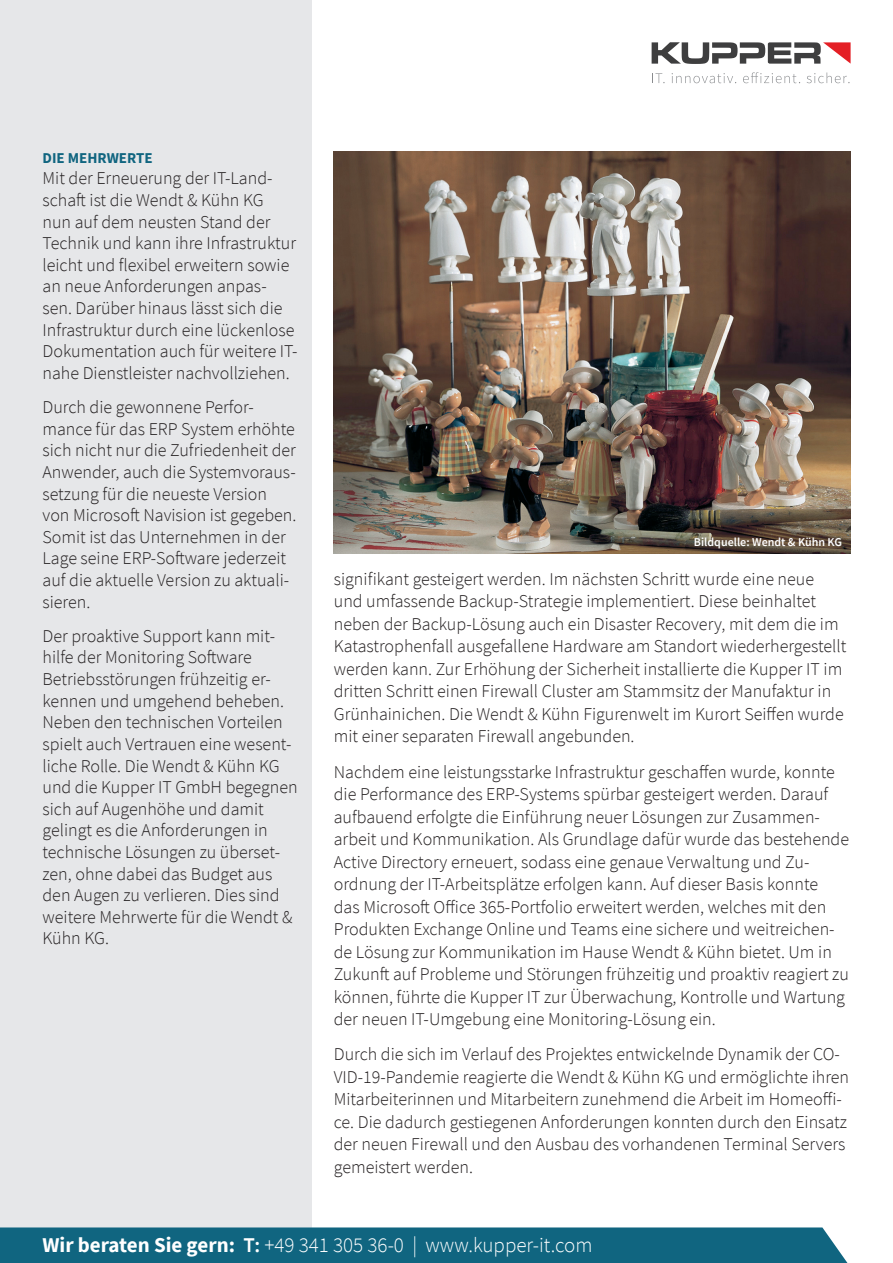
<style>
.page{position:relative;width:893px;height:1263px;background:#fff}
.page>*{position:absolute;margin:0;border:0;box-sizing:border-box;transform-origin:0 0}
.t1{font:300 21px "Source Sans Pro";color:#fff}
.t2{font:300 18px/21.6px "Source Sans Pro";color:#231f20}
.t3{font:700 15px "Source Sans Pro";color:#106580}
.t4{font:600 12px "Source Sans Pro";color:#fff}
.s1{font-weight:700}
.s2{font-weight:600}
</style>
<div class="page">
<div style="left:0;top:0;width:312px;height:1263px;background:#e6e7e9"></div>
<div style="left:0;top:1227px;width:847px;height:36px;background:#106580"></div>
<svg style="left:652px;top:42px;width:199px;height:22px"></svg>
<svg style="left:652px;top:73px;width:13px;height:10px"></svg>
<svg style="left:672px;top:73px;width:64px;height:10px"></svg>
<svg style="left:743px;top:72px;width:57px;height:11px"></svg>
<svg style="left:807px;top:72px;width:42px;height:11px"></svg>
<img style="left:334px;top:151px;width:516px;height:403px">
<p class="t3" style="left:43px;top:148px;width:112px">DIE MEHRWERTE</p>
<p class="t2" style="left:43px;top:168px;width:257px">Mit der Erneuerung der IT-Land&shy;schaft ist die Wendt &amp; Kühn KG<br>nun auf dem neusten Stand der Technik und kann ihre Infrastruktur leicht und flexibel erweitern sowie an neue Anforderungen anpas&shy;sen. Darüber hinaus lässt sich die Infrastruktur durch eine lückenlose Dokumentation auch für weitere IT&shy;nahe Dienstleister nachvollziehen.</p>
<p class="t2" style="left:43px;top:396px;width:255px">Durch die gewonnene Perfor&shy;mance für das ERP System erhöhte sich nicht nur die Zufriedenheit der<br>Anwender, auch die Systemvoraus&shy;setzung für die neueste Version von Microsoft Navision ist gegeben.<br>Somit ist das Unternehmen in der<br>Lage seine ERP-Software jederzeit auf die aktuelle Version zu aktuali&shy;sieren.</p>
<p class="t2" style="left:43px;top:625px;width:257px">Der proaktive Support kann mit&shy;hilfe der Monitoring Software<br>Betriebsstörungen frühzeitig er&shy;kennen und umgehend beheben.<br>Neben den technischen Vorteilen spielt auch Vertrauen eine wesent&shy;liche Rolle. Die Wendt &amp; Kühn KG und die Kupper IT GmbH begegnen sich auf Augenhöhe und damit gelingt es die Anforderungen in technische Lösungen zu überset&shy;zen, ohne dabei das Budget aus den Augen zu verlieren. Dies sind weitere Mehrwerte für die Wendt &amp;<br>Kühn KG.</p>
<p class="t4" style="left:694px;top:534px;width:150px">Bildquelle: Wendt &amp; Kühn KG</p>
<p class="t2" style="left:334px;top:567px;width:514px;line-height:22.5px">signifikant gesteigert werden. Im nächsten Schritt wurde eine neue und umfassende Backup-Strategie implementiert. Diese beinhaltet neben der Backup-Lösung auch ein Disaster Recovery, mit dem die im Katastrophenfall ausgefallene Hardware am Standort wiederhergestellt werden kann. Zur Erhöhung der Sicherheit installierte die Kupper IT im dritten Schritt einen Firewall Cluster am Stammsitz der Manufaktur in Grünhainichen. Die Wendt &amp; Kühn Figurenwelt im Kurort Seiffen wurde mit einer separaten Firewall angebunden.</p>
<p class="t2" style="left:334px;top:760px;width:517px;line-height:22.5px">Nachdem eine leistungsstarke Infrastruktur geschaffen wurde, konnte die Performance des ERP-Systems spürbar gesteigert werden. Darauf aufbauend erfolgte die Einführung neuer Lösungen zur Zusammen&shy;arbeit und Kommunikation. Als Grundlage dafür wurde das bestehende Active Directory erneuert, sodass eine genaue Verwaltung und Zu&shy;ordnung der IT-Arbeitsplätze erfolgen kann. Auf dieser Basis konnte<br>das Microsoft Office 365-Portfolio erweitert werden, welches mit den Produkten Exchange Online und Teams eine sichere und weitreichen&shy;de Lösung zur Kommunikation im Hause Wendt &amp; Kühn bietet. Um in Zukunft auf Probleme und Störungen frühzeitig und proaktiv reagiert zu können, führte die Kupper IT zur Überwachung, Kontrolle und Wartung der neuen IT-Umgebung eine Monitoring-Lösung ein.</p>
<p class="t2" style="left:334px;top:1043px;width:517px;line-height:22.5px">Durch die sich im Verlauf des Projektes entwickelnde Dynamik der CO-VID-19-Pandemie reagierte die Wendt &amp; Kühn KG und ermöglichte ihren Mitarbeiterinnen und Mitarbeitern zunehmend die Arbeit im Homeoffi&shy;ce. Die dadurch gestiegenen Anforderungen konnten durch den Einsatz der neuen Firewall und den Ausbau des vorhandenen Terminal Servers gemeistert werden.</p>
<p class="t1" style="left:43px;top:1232px;width:552px"><span class="s1">Wir beraten Sie gern:</span> <span class="s2">T:</span> +49 341 305 36-0 | www.kupper-it.com</p>
</div>
